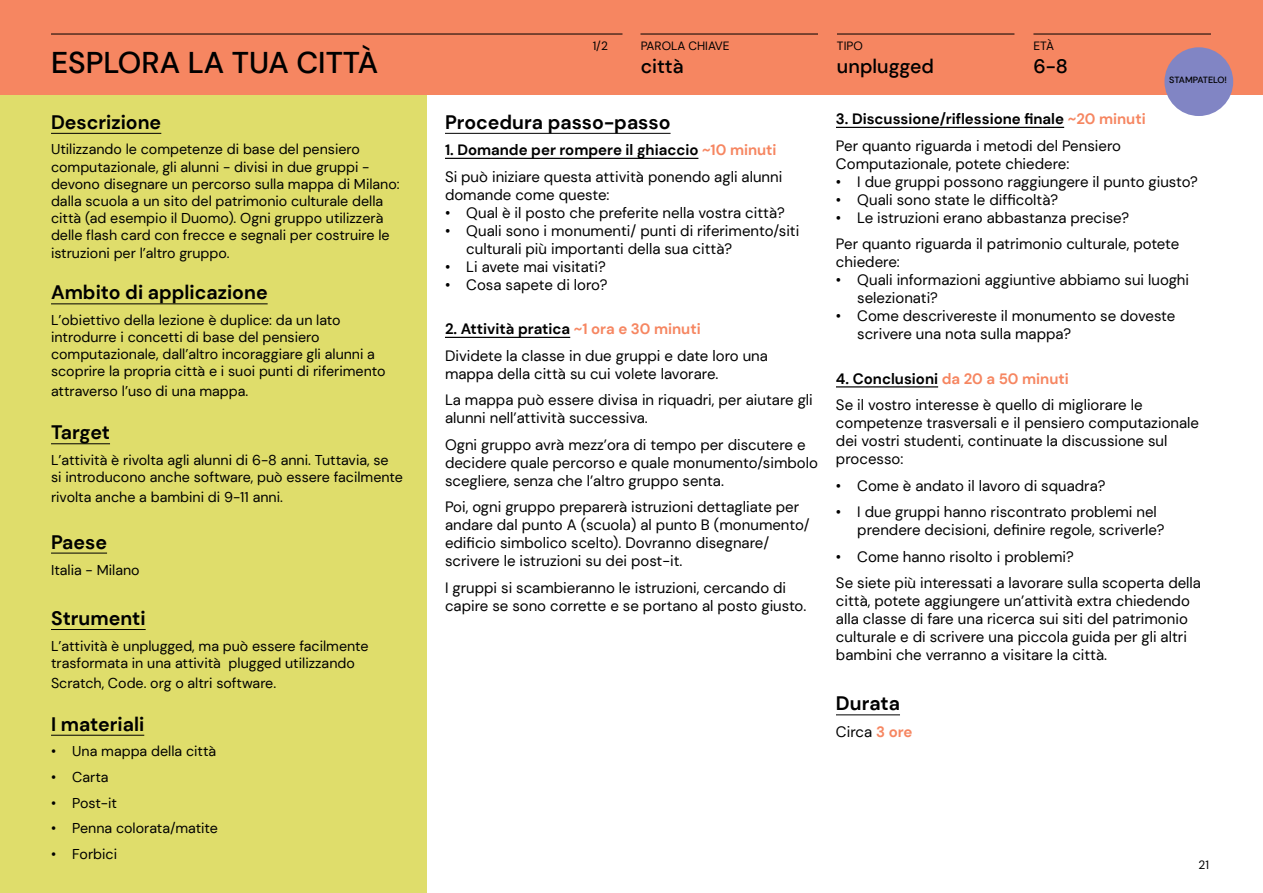
<style>
.page{position:relative;width:1263px;height:893px;background:#fff}
.page>*{position:absolute;margin:0;border:0;box-sizing:border-box;transform-origin:0 0}
.t1{font:500 30px "DM Sans";color:#000}
.t2{font:700 19.5px "DM Sans";color:#000}
.t3{font:500 19.5px "DM Sans";color:#000}
.t4{font:15px/18px "DM Sans";color:#000}
.t5{font:14.25px/17.2px "DM Sans";color:#000}
.t6{font:12px "DM Sans";color:#000}
.t7{font:500 9px "DM Sans";letter-spacing:-.015em;color:#000}
.s1{font-weight:700}
.s2{font-weight:700;color:#f68661}
</style>
<div class="page">
<div style="left:0;top:95px;width:426px;height:798px;background:#dfdd6b"></div>
<div style="left:0;top:0;width:1263px;height:95px;background:#f68661"></div>
<hr style="left:445px;top:133px;width:225px;height:1px;background:#000">
<hr style="left:445px;top:158px;width:253px;height:1px;background:#000">
<hr style="left:445px;top:337px;width:125px;height:1px;background:#000">
<hr style="left:836px;top:127px;width:228px;height:1px;background:#000">
<hr style="left:836px;top:386px;width:102px;height:1px;background:#000">
<hr style="left:836px;top:714px;width:64px;height:1px;background:#000">
<hr style="left:51px;top:133px;width:110px;height:1px;background:#000">
<hr style="left:51px;top:303px;width:217px;height:1px;background:#000">
<hr style="left:51px;top:443px;width:59px;height:1px;background:#000">
<hr style="left:51px;top:553px;width:56px;height:1px;background:#000">
<hr style="left:51px;top:629px;width:95px;height:1px;background:#000">
<hr style="left:51px;top:735px;width:93px;height:1px;background:#000">
<hr style="left:51px;top:34px;width:571px;height:1px;background:#000">
<hr style="left:640px;top:34px;width:178px;height:1px;background:#000">
<hr style="left:837px;top:34px;width:177px;height:1px;background:#000">
<hr style="left:1033px;top:34px;width:178px;height:1px;background:#000">
<div style="left:1164px;top:47px;width:69px;height:69px;background:#8185c4;border-radius:50%"></div>
<h1 class="t1" style="left:51px;top:44px;width:329px">ESPLORA LA TUA CITTÀ</h1>
<h2 class="t2" style="left:51px;top:110px;width:112px">Descrizione</h2>
<p class="t5" style="left:51px;top:141px;width:350px">Utilizzando le competenze di base del pensiero computazionale, gli alunni - divisi in due gruppi - devono disegnare un percorso sulla mappa di Milano: dalla scuola a un sito del patrimonio culturale della città (ad esempio il Duomo). Ogni gruppo utilizzerà delle flash card con frecce e segnali per costruire le istruzioni per l’altro gruppo.</p>
<h2 class="t2" style="left:51px;top:280px;width:218px">Ambito di applicazione</h2>
<p class="t5" style="left:51px;top:311px;width:336px">L’obiettivo della lezione è duplice: da un lato introdurre i concetti di base del pensiero computazionale, dall’altro incoraggiare gli alunni a scoprire la propria città e i suoi punti di riferimento</p>
<p class="t5" style="left:51px;top:382px;width:199px">attraverso l’uso di una mappa.</p>
<h2 class="t2" style="left:51px;top:420px;width:61px">Target</h2>
<p class="t5" style="left:51px;top:451px;width:353px">L’attività è rivolta agli alunni di 6-8 anni. Tuttavia, se<br>si introducono anche software, può essere facilmente</p>
<p class="t5" style="left:51px;top:488px;width:233px">rivolta anche a bambini di 9-11 anni.</p>
<h2 class="t2" style="left:51px;top:530px;width:58px">Paese</h2>
<p class="t5" style="left:51px;top:561px;width:90px">Italia - Milano</p>
<h2 class="t2" style="left:51px;top:606px;width:96px">Strumenti</h2>
<p class="t5" style="left:51px;top:637px;width:319px">L’attività è unplugged, ma può essere facilmente trasformata in una attività plugged utilizzando</p>
<p class="t5" style="left:51px;top:674px;width:227px">Scratch, Code. org o altri software.</p>
<h2 class="t2" style="left:51px;top:712px;width:95px">I materiali</h2>
<p class="t5" style="left:51px;top:743px;width:167px">• Una mappa della città</p>
<p class="t5" style="left:51px;top:768px;width:59px">• Carta</p>
<p class="t5" style="left:51px;top:794px;width:68px">• Post-it</p>
<p class="t5" style="left:51px;top:819px;width:168px">• Penna colorata/matite</p>
<p class="t5" style="left:51px;top:845px;width:68px">• Forbici</p>
<p class="t6" style="left:593px;top:38px;width:17px">1/2</p>
<p class="t6" style="left:641px;top:38px;width:90px">PAROLA CHIAVE</p>
<h2 class="t3" style="left:641px;top:54px;width:44px">città</h2>
<p class="t6" style="left:837px;top:38px;width:27px">TIPO</p>
<h2 class="t3" style="left:837px;top:54px;width:99px">unplugged</h2>
<p class="t6" style="left:1033px;top:38px;width:22px">ETÀ</p>
<h2 class="t3" style="left:1033px;top:54px;width:36px">6-8</h2>
<p class="t7" style="left:1169px;top:74px;width:59px">STAMPATELO!</p>
<h2 class="t2" style="left:445px;top:110px;width:227px">Procedura passo-passo</h2>
<p class="t4" style="left:445px;top:137px;width:339px;line-height:26.5px"><span class="s1">1. Domande per rompere il ghiaccio</span> <span class="s2">~10 minuti<br></span>Si può iniziare questa attività ponendo agli alunni</p>
<p class="t4" style="left:445px;top:186px;width:166px">domande come queste:</p>
<p class="t4" style="left:445px;top:204px;width:341px">• Qual è il posto che preferite nella vostra città?</p>
<p class="t4" style="left:466px;top:222px;width:335px;text-indent:-21px">• Quali sono i monumenti/ punti di riferimento/siti culturali più importanti della sua città?</p>
<p class="t4" style="left:445px;top:258px;width:162px">• Li avete mai visitati?</p>
<p class="t4" style="left:445px;top:276px;width:164px">• Cosa sapete di loro?</p>
<p class="t4" style="left:445px;top:316px;width:324px;line-height:26.5px"><span class="s1">2. Attività pratica</span> <span class="s2">~1 ora e 30 minuti<br></span>Dividete la classe in due gruppi e date loro una</p>
<p class="t4" style="left:445px;top:360px;width:369px;line-height:26.5px">mappa della città su cui volete lavorare.<br>La mappa può essere divisa in riquadri, per aiutare gli</p>
<p class="t4" style="left:445px;top:405px;width:362px;line-height:26.5px">alunni nell’attività successiva.<br>Ogni gruppo avrà mezz’ora di tempo per discutere e</p>
<p class="t4" style="left:445px;top:454px;width:374px">decidere quale percorso e quale monumento/simbolo scegliere, senza che l’altro gruppo senta.</p>
<p class="t4" style="left:445px;top:498px;width:366px">Poi, ogni gruppo preparerà istruzioni dettagliate per andare dal punto A (scuola) al punto B (monumento/ edificio simbolico scelto). Dovranno disegnare/ scrivere le istruzioni su dei post-it.</p>
<p class="t4" style="left:445px;top:579px;width:363px">I gruppi si scambieranno le istruzioni, cercando di capire se sono corrette e se portano al posto giusto.</p>
<p class="t4" style="left:836px;top:106px;width:311px;line-height:26.5px"><span class="s1">3. Discussione/riflessione finale</span> <span class="s2">~20 minuti<br></span>Per quanto riguarda i metodi del Pensiero</p>
<p class="t4" style="left:836px;top:155px;width:235px">Computazionale, potete chiedere:</p>
<p class="t4" style="left:836px;top:173px;width:363px">• I due gruppi possono raggiungere il punto giusto?</p>
<p class="t4" style="left:836px;top:191px;width:224px">• Quali sono state le difficoltà?</p>
<p class="t4" style="left:836px;top:204px;width:345px;line-height:26.5px">• Le istruzioni erano abbastanza precise?<br>Per quanto riguarda il patrimonio culturale, potete</p>
<p class="t4" style="left:836px;top:253px;width:65px">chiedere:</p>
<p class="t4" style="left:857px;top:271px;width:333px;text-indent:-21px">• Quali informazioni aggiuntive abbiamo sui luoghi selezionati?</p>
<p class="t4" style="left:857px;top:307px;width:320px;text-indent:-21px">• Come descrivereste il monumento se doveste scrivere una nota sulla mappa?</p>
<p class="t4" style="left:836px;top:365px;width:308px;line-height:26.5px"><span class="s1">4. Conclusioni</span> <span class="s2">da 20 a 50 minuti<br></span>Se il vostro interesse è quello di migliorare le</p>
<p class="t4" style="left:836px;top:414px;width:365px">competenze trasversali e il pensiero computazionale dei vostri studenti, continuate la discussione sul processo:</p>
<p class="t4" style="left:836px;top:477px;width:271px">• Come è andato il lavoro di squadra?</p>
<p class="t4" style="left:857px;top:503px;width:309px;text-indent:-21px">• I due gruppi hanno riscontrato problemi nel prendere decisioni, definire regole, scriverle?</p>
<p class="t4" style="left:836px;top:543px;width:367px;line-height:26.5px">• Come hanno risolto i problemi?<br>Se siete più interessati a lavorare sulla scoperta della</p>
<p class="t4" style="left:836px;top:592px;width:355px">città, potete aggiungere un’attività extra chiedendo alla classe di fare una ricerca sui siti del patrimonio culturale e di scrivere una piccola guida per gli altri bambini che verranno a visitare la città.</p>
<h2 class="t2" style="left:836px;top:691px;width:66px">Durata</h2>
<p class="t4" style="left:836px;top:723px;width:78px">Circa <span class="s2">3 ore</span></p>
<p class="t6" style="left:1198px;top:857px;width:12px">21</p>
</div>
